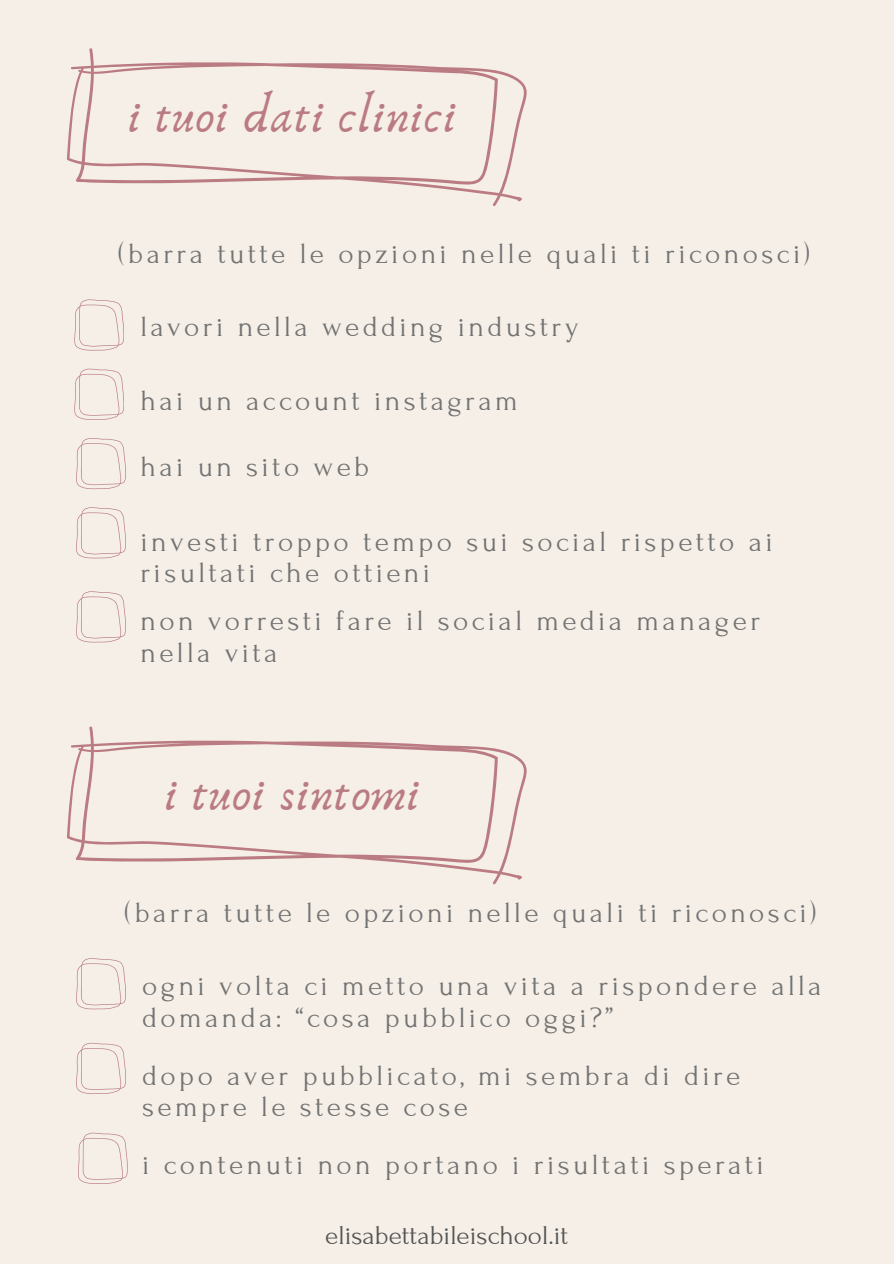
<style>
.page{position:relative;width:894px;height:1264px;background:#fff}
.page>*{position:absolute;margin:0;border:0;box-sizing:border-box;transform-origin:0 0}
.t1{font:49.05px "Anaktoria";letter-spacing:.025em;color:#ba7b82}
.t2{font:29.25px/31.5px "Forum";letter-spacing:.115em;color:#737373}
.t3{font:27px "Forum";color:#545454}
</style>
<div class="page">
<div style="left:0;top:0;width:893px;height:1263px;background:#f5efe7"></div>
<svg style="left:67px;top:48px;width:459px;height:158px"></svg>
<svg style="left:74px;top:299px;width:50px;height:51px"></svg>
<svg style="left:74px;top:368px;width:50px;height:52px"></svg>
<svg style="left:76px;top:438px;width:50px;height:51px"></svg>
<svg style="left:76px;top:507px;width:50px;height:51px"></svg>
<svg style="left:76px;top:591px;width:50px;height:51px"></svg>
<svg style="left:67px;top:726px;width:459px;height:159px"></svg>
<svg style="left:76px;top:958px;width:50px;height:51px"></svg>
<svg style="left:76px;top:1042px;width:50px;height:52px"></svg>
<svg style="left:78px;top:1132px;width:49px;height:51px"></svg>
<h1 class="t1" style="left:129px;top:86px;width:330px">i tuoi dati clinici</h1>
<p class="t2" style="left:118px;top:238px;width:693px">(barra tutte le opzioni nelle quali ti riconosci)</p>
<p class="t2" style="left:140px;top:311px;width:439px">lavori nella wedding industry</p>
<p class="t2" style="left:140px;top:386px;width:379px">hai un account instagram</p>
<p class="t2" style="left:140px;top:451px;width:230px">hai un sito web</p>
<p class="t2" style="left:140px;top:526px;width:633px">investi troppo tempo sui social rispetto ai risultati che ottieni</p>
<p class="t2" style="left:140px;top:605px;width:621px">non vorresti fare il social media manager nella vita</p>
<h1 class="t1" style="left:165px;top:764px;width:257px">i tuoi sintomi</h1>
<p class="t2" style="left:125px;top:896px;width:693px">(barra tutte le opzioni nelle quali ti riconosci)</p>
<p class="t2" style="left:142px;top:970px;width:680px">ogni volta ci metto una vita a rispondere alla domanda: “cosa pubblico oggi?”</p>
<p class="t2" style="left:142px;top:1059px;width:599px">dopo aver pubblicato, mi sembra di dire sempre le stesse cose</p>
<p class="t2" style="left:142px;top:1149px;width:623px">i contenuti non portano i risultati sperati</p>
<p class="t3" style="left:325px;top:1220px;width:244px">elisabettabileischool.it</p>
</div>
